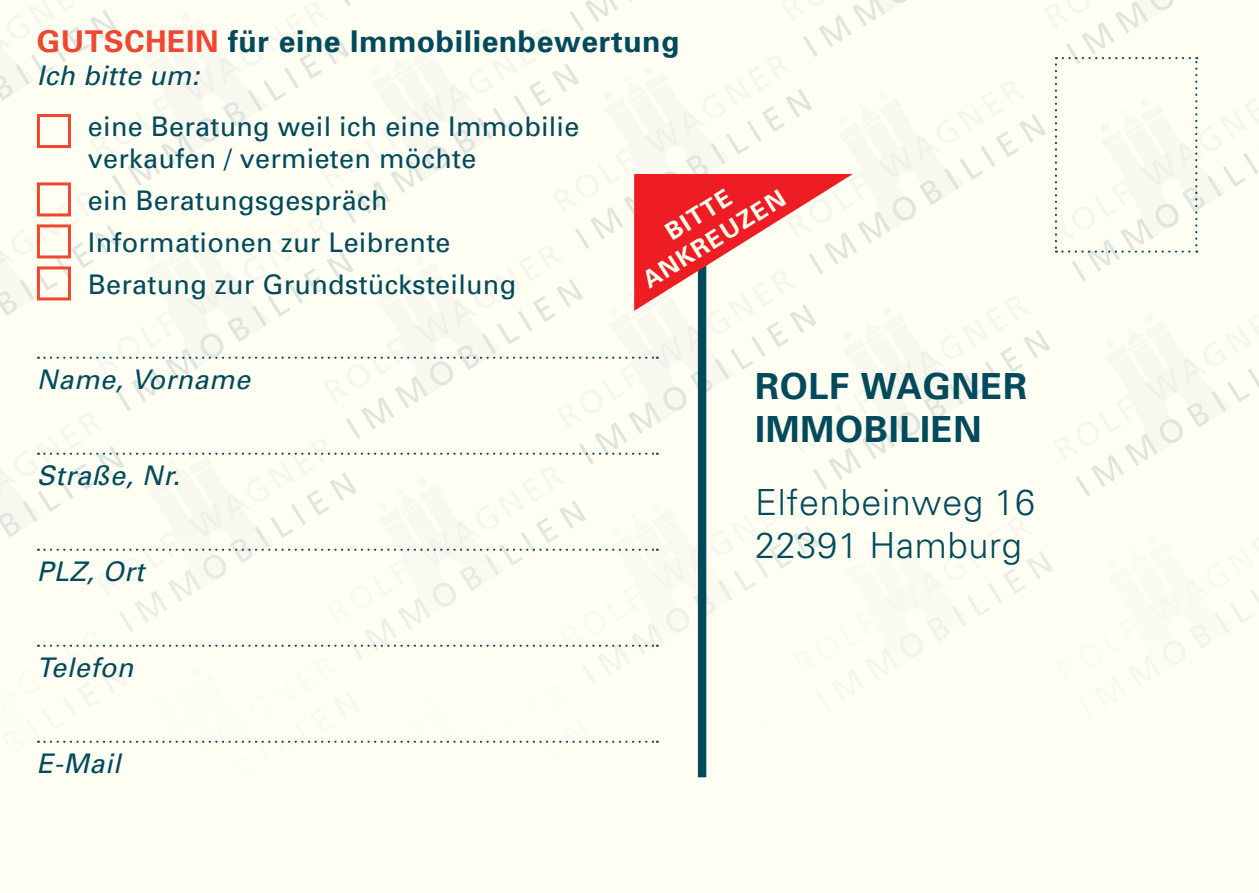
<style>
.page{position:relative;width:1259px;height:893px;background:#fffef3}
.page>*{position:absolute;margin:0;border:0;box-sizing:border-box;transform-origin:0 0}
.t1{font:300 36px/43.2px "Univers";letter-spacing:.02em;color:#004a5c}
.t2{font:700 36px/43.2px "Univers";letter-spacing:.02em;color:#004a5c}
.t3{font:700 30px "Univers";letter-spacing:.02em;color:#004a5c}
.t4{font:27px/42px "Univers";letter-spacing:.01em;color:#004a5c}
.t5{font:italic 27px "Univers";letter-spacing:.02em;color:#004a5c}
.t6{font:700 24px/28.8px "Univers";color:#fffdee;text-align:center}
.s1{color:#ef4732}
</style>
<div class="page">
<p class="t3" style="left:37px;top:22px;width:644px"><span class="s1">GUTSCHEIN</span> für eine Immobilienbewertung</p>
<p class="t5" style="left:37px;top:58px;width:164px">Ich bitte um:</p>
<p class="t4" style="left:88px;top:110px;width:493px;line-height:32.4px">eine Beratung weil ich eine Immobilie verkaufen / vermieten möchte</p>
<p class="t4" style="left:88px;top:179px;width:430px">ein Beratungsgespräch<br>Informationen zur Leibrente<br>Beratung zur Grundstücksteilung</p>
<p class="t6" style="left:621px;top:245px;width:164px;rotate:-32deg">BITTE<br>ANKREUZEN</p>
<p class="t5" style="left:37px;top:362px;width:215px">Name, Vorname</p>
<p class="t5" style="left:37px;top:458px;width:144px">Straße, Nr.</p>
<p class="t5" style="left:37px;top:554px;width:109px">PLZ, Ort</p>
<p class="t5" style="left:37px;top:650px;width:98px">Telefon</p>
<p class="t5" style="left:37px;top:746px;width:85px">E-Mail</p>
<h1 class="t2" style="left:755px;top:363px;width:273px">ROLF WAGNER<br>IMMOBILIEN</h1>
<h1 class="t1" style="left:755px;top:480px;width:282px">Elfenbeinweg 16<br>22391 Hamburg</h1>
</div>
